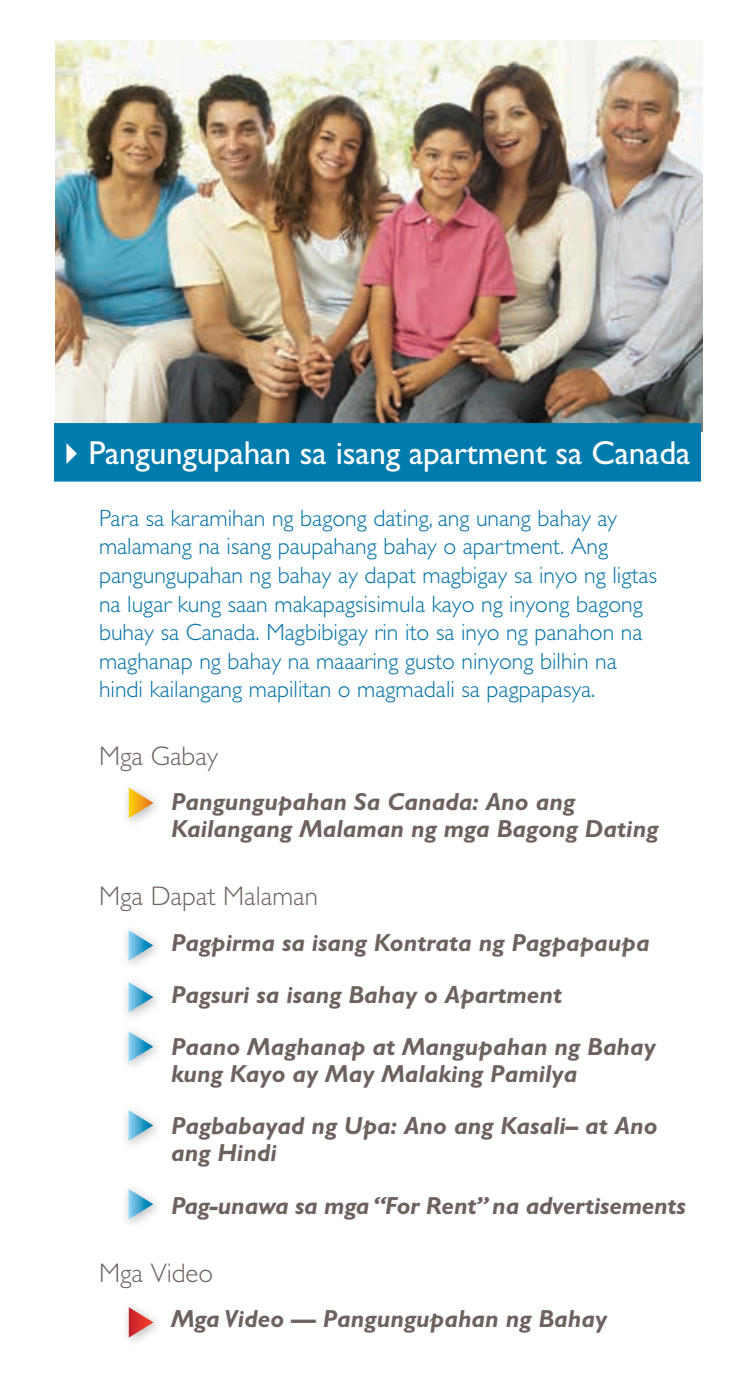
<style>
.page{position:relative;width:755px;height:1377px;background:#fff}
.page>*{position:absolute;margin:0;border:0;box-sizing:border-box;transform-origin:0 0}
.t1{font:33.3px "Gill Sans Std";letter-spacing:-.005em;color:#fff}
.t2{font:300 27px "Gill Sans Std";color:#6e625f}
.t3{font:italic 700 24.75px/52.2px "Gill Sans Std";color:#6e625f}
.t4{font:300 23.62px/28.6px "Gill Sans Std";color:#0072a7}
</style>
<div class="page">
<img style="left:55px;top:40px;width:648px;height:392px">
<img style="left:126px;top:787px;width:31px;height:36px">
<svg style="left:129px;top:788px;width:24px;height:30px"></svg>
<img style="left:125px;top:930px;width:32px;height:35px">
<svg style="left:129px;top:930px;width:24px;height:31px"></svg>
<img style="left:125px;top:982px;width:32px;height:84px">
<svg style="left:129px;top:982px;width:24px;height:30px"></svg>
<svg style="left:129px;top:1031px;width:24px;height:31px"></svg>
<img style="left:125px;top:1110px;width:32px;height:35px">
<svg style="left:129px;top:1110px;width:24px;height:31px"></svg>
<img style="left:125px;top:1189px;width:32px;height:35px">
<svg style="left:129px;top:1189px;width:24px;height:30px"></svg>
<img style="left:126px;top:1307px;width:31px;height:35px">
<svg style="left:129px;top:1307px;width:24px;height:31px"></svg>
<div style="left:54px;top:423px;width:647px;height:59px;background:#007bae"></div>
<h1 class="t1" style="left:54px;top:433px;width:638px">✔Pangungupahan sa isang apartment sa Canada</h1>
<p class="t4" style="left:99px;top:504px;width:560px">Para sa karamihan ng bagong dating, ang unang bahay ay malamang na isang paupahang bahay o apartment. Ang pangungupahan ng bahay ay dapat magbigay sa inyo ng ligtas na lugar kung saan makapagsisimula kayo ng inyong bagong buhay sa Canada. Magbibigay rin ito sa inyo ng panahon na maghanap ng bahay na maaaring gusto ninyong bilhin na hindi kailangang mapilitan o magmadali sa pagpapasya.</p>
<p class="t2" style="left:99px;top:740px;width:121px">Mga Gabay</p>
<p class="t3" style="left:171px;top:788px;width:489px;line-height:27px">Pangungupahan Sa Canada: Ano ang<br>Kailangang Malaman ng mga Bagong Dating</p>
<p class="t2" style="left:99px;top:881px;width:220px">Mga Dapat Malaman</p>
<p class="t3" style="left:171px;top:916px;width:487px">Pagpirma sa isang Kontrata ng Pagpapaupa<br>Pagsuri sa isang Bahay o Apartment<br>Paano Maghanap at Mangupahan ng Bahay</p>
<p class="t3" style="left:171px;top:1048px;width:488px">kung Kayo ay May Malaking Pamilya<br>Pagbabayad ng Upa: Ano ang Kasali– at Ano</p>
<p class="t3" style="left:171px;top:1127px;width:516px">ang Hindi<br>Pag-unawa sa mga “For Rent” na advertisements</p>
<p class="t2" style="left:99px;top:1258px;width:116px">Mga Video</p>
<p class="t3" style="left:171px;top:1293px;width:438px">Mga Video — Pangungupahan ng Bahay</p>
</div>
